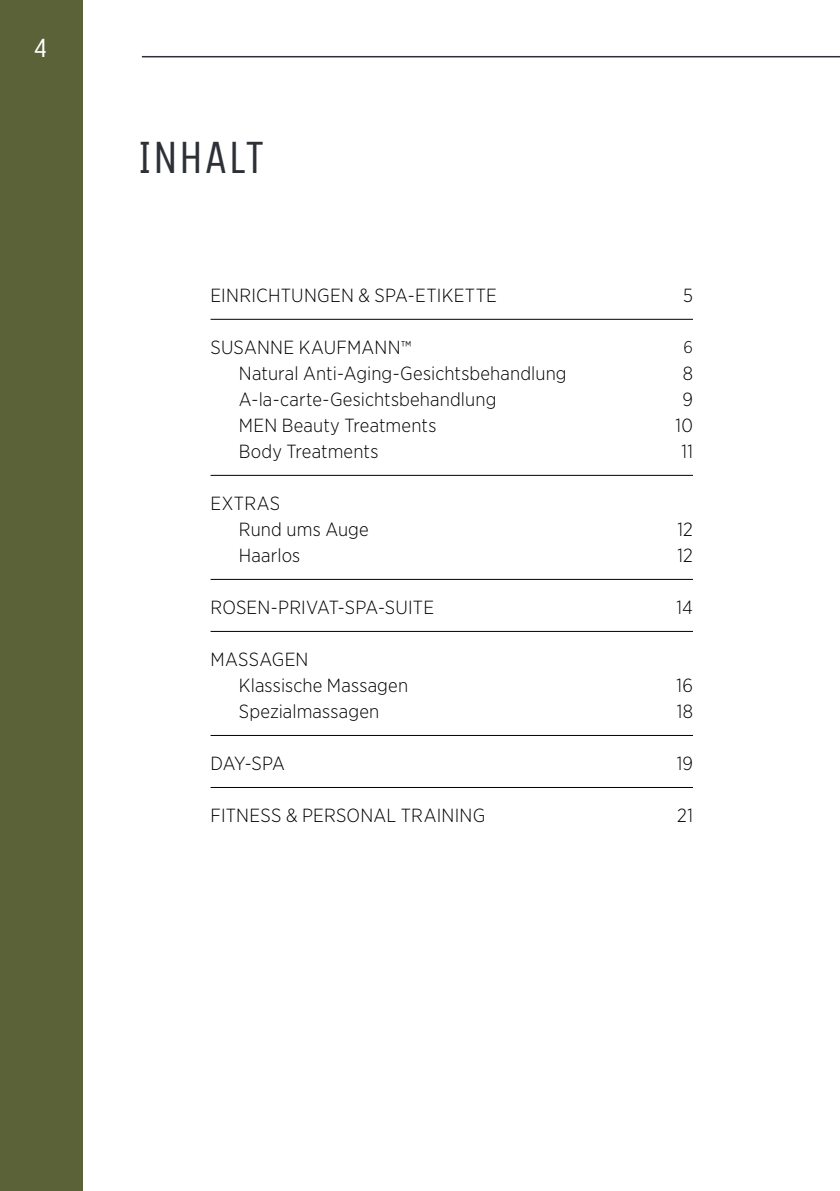
<style>
.page{position:relative;width:840px;height:1191px;background:#fff}
.page>*{position:absolute;margin:0;border:0;box-sizing:border-box;transform-origin:0 0}
.t1{font:48px "Unica One";letter-spacing:-.005em;color:#2d3137}
.t2{font:28px "Unica One";color:#fff}
.t3{font:300 19px/26px "Gotham Narrow";letter-spacing:.01em;color:#000}
.t4{font:300 17px "Gotham Narrow";color:#000}
.s1{font-size:17px}
</style>
<div class="page">
<hr style="left:839px;top:0;width:1px;height:1191px;background:#5c6238">
<hr style="left:210px;top:319px;width:482px;height:1px;background:#000">
<hr style="left:210px;top:475px;width:482px;height:1px;background:#000">
<hr style="left:210px;top:579px;width:482px;height:1px;background:#000">
<hr style="left:210px;top:631px;width:482px;height:1px;background:#000">
<hr style="left:210px;top:735px;width:482px;height:1px;background:#000">
<hr style="left:210px;top:787px;width:482px;height:1px;background:#000">
<div style="left:0;top:0;width:82px;height:1191px;background:#5c6238"></div>
<hr style="left:142px;top:56px;width:697px;height:1px;background:#2d3137">
<h2 class="t2" style="left:34px;top:32px;width:16px">4</h2>
<h1 class="t1" style="left:137px;top:129px;width:128px">INHALT</h1>
<p class="t3" style="left:210px;top:282px;width:288px">EINRICHTUNGEN &amp; SPA-ETIKETTE</p>
<p class="t3" style="left:682px;top:282px;width:11px">5</p>
<p class="t3" style="left:210px;top:334px;width:202px">SUSANNE KAUFMANN<span class="s1">™</span></p>
<p class="t4" style="left:683px;top:336px;width:11px">6</p>
<p class="t3" style="left:239px;top:360px;width:329px">Natural Anti-Aging-Gesichtsbehandlung</p>
<p class="t3" style="left:682px;top:360px;width:12px">8</p>
<p class="t3" style="left:239px;top:386px;width:259px">A-la-carte-Gesichtsbehandlung</p>
<p class="t3" style="left:682px;top:386px;width:12px">9</p>
<p class="t3" style="left:239px;top:412px;width:199px">MEN Beauty Treatments</p>
<p class="t3" style="left:675px;top:412px;width:19px">10</p>
<p class="t3" style="left:239px;top:438px;width:141px">Body Treatments</p>
<p class="t3" style="left:681px;top:438px;width:13px">11</p>
<p class="t3" style="left:239px;top:490px;width:131px;text-indent:-28px">EXTRAS<br>Rund ums Auge</p>
<p class="t3" style="left:677px;top:516px;width:17px">12</p>
<p class="t3" style="left:239px;top:542px;width:63px">Haarlos</p>
<p class="t3" style="left:677px;top:542px;width:17px">12</p>
<p class="t3" style="left:210px;top:594px;width:225px">ROSEN-PRIVAT-SPA-SUITE</p>
<p class="t3" style="left:676px;top:594px;width:18px">14</p>
<p class="t3" style="left:239px;top:646px;width:171px;text-indent:-28px">MASSAGEN<br>Klassische Massagen</p>
<p class="t3" style="left:676px;top:672px;width:18px">16</p>
<p class="t3" style="left:239px;top:698px;width:142px">Spezialmassagen</p>
<p class="t3" style="left:676px;top:698px;width:18px">18</p>
<p class="t3" style="left:210px;top:750px;width:76px">DAY-SPA</p>
<p class="t3" style="left:676px;top:750px;width:18px">19</p>
<p class="t3" style="left:210px;top:802px;width:276px">FITNESS &amp; PERSONAL TRAINING</p>
<p class="t3" style="left:677px;top:802px;width:17px">21</p>
</div>
